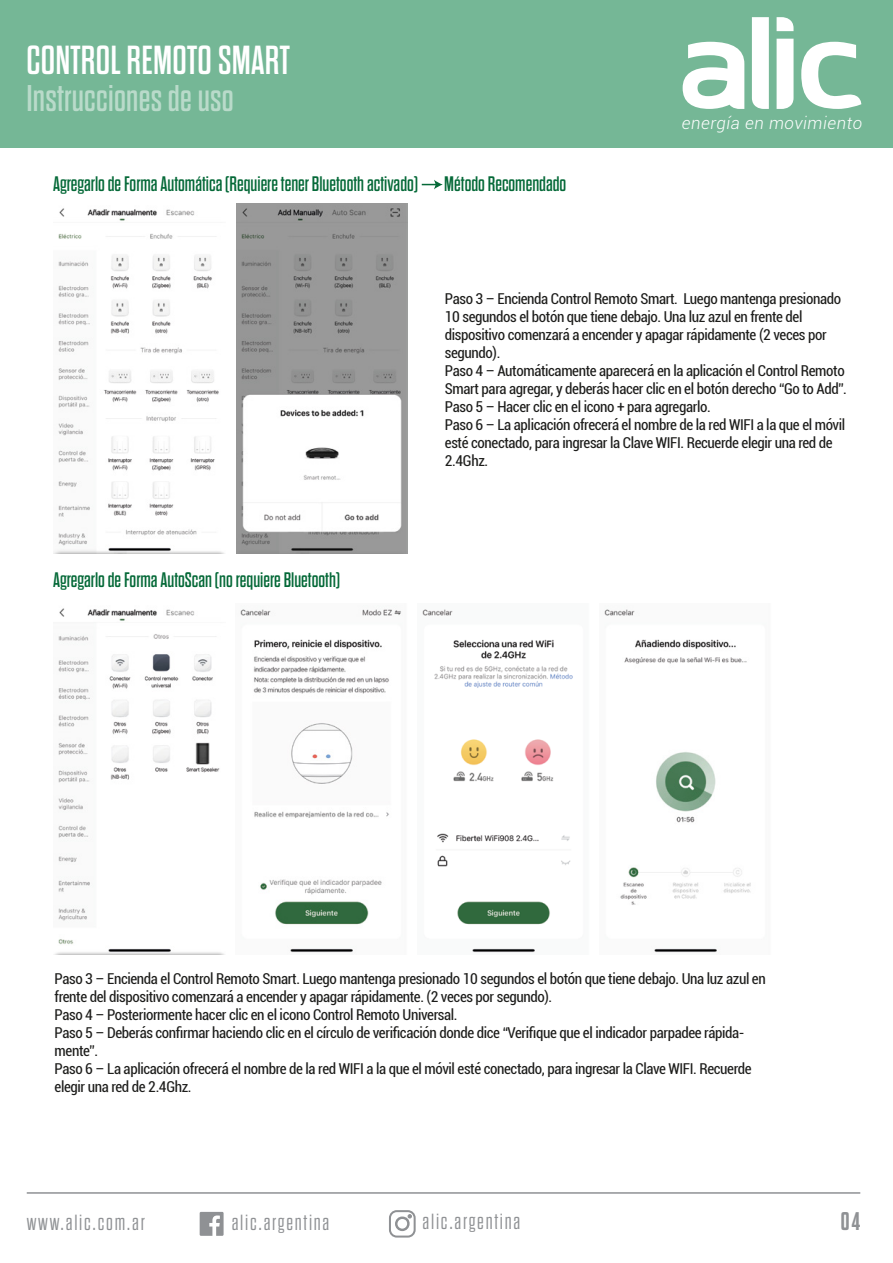
<style>
.page{position:relative;width:893px;height:1263px;background:#fff}
.page>*{position:absolute;margin:0;border:0;box-sizing:border-box;transform-origin:0 0}
.t1{font:40.5px "Dharma Gothic E";letter-spacing:.005em;color:#fff}
.t2{font:37.2px "Dharma Gothic E";letter-spacing:.01em;color:rgb(255 255 255/.5)}
.t3{font:700 25.5px "Dharma Gothic E";color:#8f9194}
.t4{font:300 21.9px "Dharma Gothic E";letter-spacing:.08em;color:#8f9194}
.t5{font:21px "Dharma Gothic E";color:#056938}
.t6{font:italic 300 16.95px "Roboto";letter-spacing:.035em;color:#fff}
.t7{font:condensed 15px/18px "Roboto";letter-spacing:-.025em;color:#1d1d1b}
</style>
<div class="page">
<img style="left:236px;top:203px;width:172px;height:351px">
<div style="left:0;top:0;width:893px;height:148px;background:#75b796"></div>
<svg style="left:683px;top:42px;width:61px;height:67px"></svg>
<svg style="left:777px;top:17px;width:16px;height:14px"></svg>
<svg style="left:777px;top:39px;width:16px;height:70px"></svg>
<svg style="left:752px;top:17px;width:17px;height:92px"></svg>
<svg style="left:801px;top:42px;width:60px;height:67px"></svg>
<svg style="left:200px;top:1212px;width:24px;height:24px"></svg>
<hr style="left:27px;top:1192px;width:833px;height:2px;background:#8f9194">
<div style="left:389px;top:1210px;width:27px;height:27px;border:2px solid #8f9194;border-radius:7px"></div>
<div style="left:395px;top:1216px;width:15px;height:15px;border:2px solid #8f9194;border-radius:50%"></div>
<svg style="left:408px;top:1214px;width:4px;height:4px"></svg>
<img style="left:56px;top:608px;width:168px;height:346px">
<img style="left:604px;top:609px;width:147px;height:344px">
<img style="left:422px;top:609px;width:151px;height:344px">
<img style="left:240px;top:609px;width:161px;height:344px">
<img style="left:54px;top:208px;width:171px;height:346px">
<svg style="left:422px;top:180px;width:21px;height:9px"></svg>
<h1 class="t1" style="left:26px;top:40px;width:265px">CONTROL REMOTO SMART</h1>
<h2 class="t2" style="left:26px;top:80px;width:209px">Instrucciones de uso</h2>
<h3 class="t5" style="left:53px;top:174px;width:515px">Agregarlo de Forma Automática (Requiere tener Bluetooth activado) Método Recomendado</h3>
<p class="t6" style="left:682px;top:111px;width:182px">energía en movimiento</p>
<h3 class="t5" style="left:53px;top:569px;width:289px">Agregarlo de Forma AutoScan (no requiere Bluetooth)</h3>
<p class="t7" style="left:445px;top:289px;width:403px">Paso 3 – Encienda Control Remoto Smart. Luego mantenga presionado 10 segundos el botón que tiene debajo. Una luz azul en frente del dispositivo comenzará a encender y apagar rápidamente (2 veces por segundo).<br>Paso 4 – Automáticamente aparecerá en la aplicación el Control Remoto Smart para agregar, y deberás hacer clic en el botón derecho “Go to Add”.<br>Paso 5 – Hacer clic en el icono + para agregarlo.<br>Paso 6 – La aplicación ofrecerá el nombre de la red WIFI a la que el móvil esté conectado, para ingresar la Clave WIFI. Recuerde elegir una red de 2.4Ghz.</p>
<p class="t7" style="left:55px;top:969px;width:713px">Paso 3 – Encienda el Control Remoto Smart. Luego mantenga presionado 10 segundos el botón que tiene debajo. Una luz azul en frente del dispositivo comenzará a encender y apagar rápidamente. (2 veces por segundo).<br>Paso 4 – Posteriormente hacer clic en el icono Control Remoto Universal.<br>Paso 5 – Deberás confirmar haciendo clic en el círculo de verificación donde dice “Verifique que el indicador parpadee rápida&shy;mente”.<br>Paso 6 – La aplicación ofrecerá el nombre de la red WIFI a la que el móvil esté conectado, para ingresar la Clave WIFI. Recuerde elegir una red de 2.4Ghz.</p>
<h3 class="t4" style="left:27px;top:1211px;width:120px">www.alic.com.ar</h3>
<h3 class="t4" style="left:232px;top:1211px;width:99px">alic.argentina</h3>
<h3 class="t4" style="left:423px;top:1211px;width:99px">alic.argentina</h3>
<h3 class="t3" style="left:841px;top:1208px;width:21px">04</h3>
</div>
